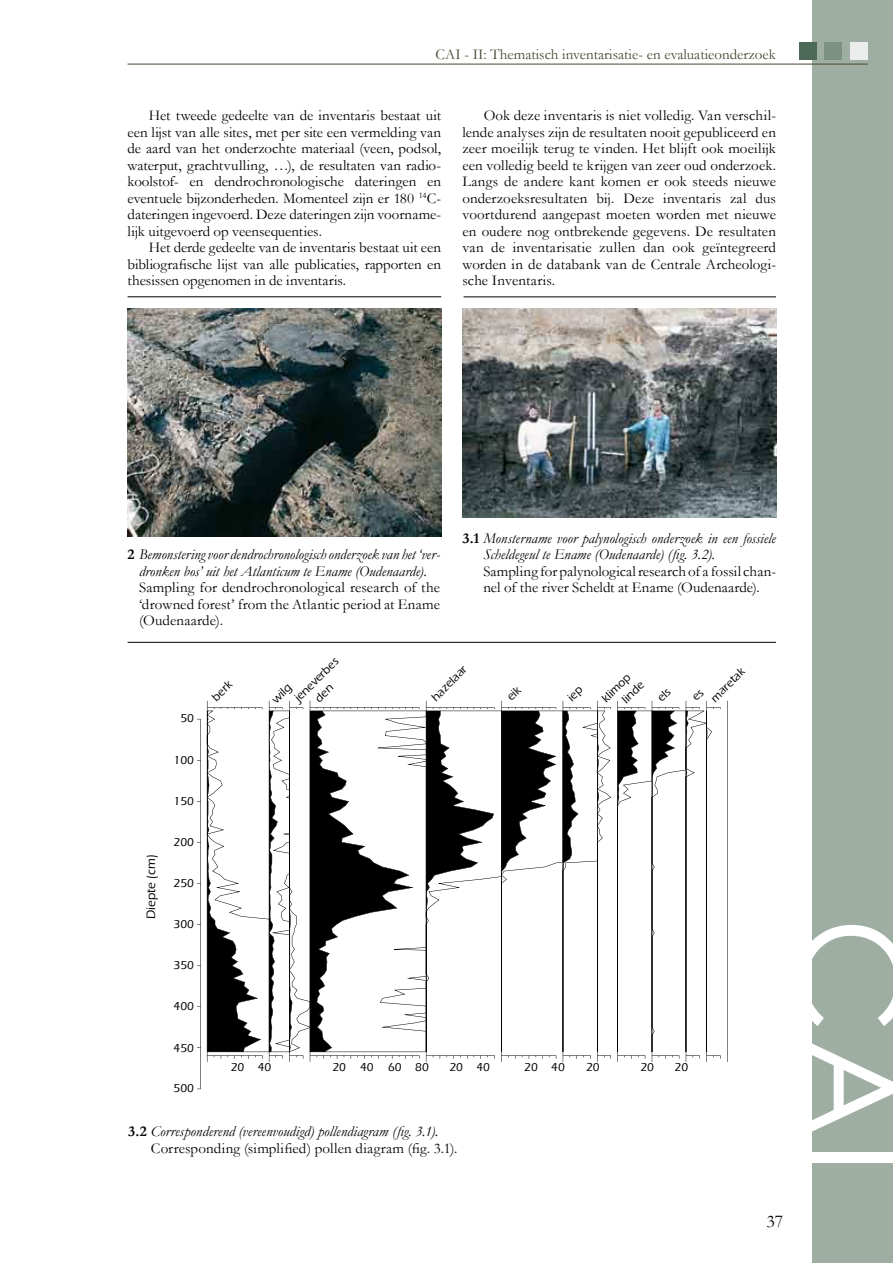
<style>
.page{position:relative;width:893px;height:1263px;background:#fff}
.page>*{position:absolute;margin:0;border:0;box-sizing:border-box;transform-origin:0 0}
.t1{font:144px "Century Gothic";color:#fff}
.t2{font:18px "Garamond";color:#000}
.t3{font:15px/16.5px "Garamond";color:#000;text-align:justify}
.t4{font:italic 15px/16.5px "Garamond";letter-spacing:.005em;color:#000}
.t5{font:15px "Garamond";color:#4b4730}
.t6{font:500 12.6px "Eras ITC";color:#000}
.t7{font:500 11.85px/15px "Eras ITC";color:#000}
.s1{font-weight:700;font-style:normal}
.s2{font-style:normal}
</style>
<div class="page">
<div style="left:812px;top:0;width:81px;height:1263px;background:#9faea2"></div>
<hr style="left:128px;top:64px;width:740px;height:1px;background:#4b4730">
<div style="left:799px;top:43px;width:17px;height:17px;background:#4d6957"></div>
<div style="left:825px;top:43px;width:17px;height:17px;background:#7d9182"></div>
<div style="left:850px;top:43px;width:17px;height:17px;background:#eaedeb"></div>
<img style="left:462px;top:308px;width:314px;height:210px">
<img style="left:128px;top:308px;width:313px;height:228px">
<svg style="left:197px;top:719px;width:4px;height:371px"></svg>
<svg style="left:727px;top:701px;width:1px;height:361px"></svg>
<hr style="left:463px;top:297px;width:313px;height:1px;background:#000">
<hr style="left:128px;top:297px;width:313px;height:1px;background:#000">
<hr style="left:128px;top:642px;width:648px;height:1px;background:#000">
<svg style="left:207px;top:700px;width:404px;height:362px"></svg>
<svg style="left:617px;top:700px;width:104px;height:362px"></svg>
<p class="t5" style="left:436px;top:44px;width:342px">CAI - II: Thematisch inventarisatie- en evaluatieonderzoek</p>
<p class="t3" style="left:128px;top:107px;width:315px;text-indent:21px">Het tweede gedeelte van de inventaris bestaat uit een lijst van alle sites, met per site een vermelding van de aard van het onderzochte materiaal (veen, podsol, waterput, grachtvulling, …), de resultaten van radio&shy;koolstof- en dendrochronologische dateringen en eventuele bijzonderheden. Momenteel zijn er 18 0 <sup>14</sup> C&shy;dateringen ingevoerd. Deze dateringen zijn voorname&shy;lijk uitgevoerd op veensequenties.</p>
<p class="t3" style="left:128px;top:239px;width:315px;text-indent:21px">Het derde gedeelte van de inventaris bestaat uit een bibliografische lijst van alle publicaties, rapporten en thesissen opgenomen in de inventaris.</p>
<p class="t3" style="left:462px;top:107px;width:315px;text-indent:21px">Ook deze inventaris is niet volledig. Van verschil&shy;lende analyses zijn de resultaten nooit gepubliceerd en zeer moeilijk terug te vinden. Het blijft ook moeilijk een volledig beeld te krijgen van zeer oud onderzoek.<br>Langs de andere kant komen er ook steeds nieuwe onderzoeksresultaten bij. Deze inventaris zal dus voortdurend aangepast moeten worden met nieuwe en oudere nog ontbrekende gegevens. De resultaten van de inventarisatie zullen dan ook geïntegreerd worden in de databank van de Centrale Archeologi&shy;sche Inventaris.</p>
<p class="t4" style="left:128px;top:546px;width:314px;text-align:center"><span class="s1">2</span> Bemonstering voor dendrochronologisch onderzoek van het ‘ver&shy;dronken bos’ uit het Atlanticum te Ename (Oudenaarde).</p>
<p class="t3" style="left:139px;top:579px;width:303px">Sampling for dendrochronological research of the ‘drowned forest’ from the Atlantic period at Ename (Oudenaarde).</p>
<p class="t4" style="left:483px;top:529px;width:294px;text-indent:-21px"><span class="s1">3.1</span> Monstername voor palynologisch onderzoek in een fossiele<br>Scheldegeul te Ename (Oudenaarde) (fig. 3.2).</p>
<p class="t3" style="left:483px;top:562px;width:294px">Sampling for palynological research of a fossil chan&shy;nel of the river Scheldt at Ename (Oudenaarde).</p>
<p class="t6" style="left:144px;top:919px;width:66px;rotate:-90deg">Diepte (cm)</p>
<p class="t7" style="left:180px;top:711px;width:15px">50</p>
<p class="t7" style="left:174px;top:752px;width:22px">100</p>
<p class="t7" style="left:174px;top:793px;width:22px">150</p>
<p class="t7" style="left:174px;top:834px;width:22px">200</p>
<p class="t7" style="left:174px;top:876px;width:22px">250</p>
<p class="t7" style="left:174px;top:916px;width:22px">300</p>
<p class="t7" style="left:174px;top:958px;width:22px">350</p>
<p class="t7" style="left:174px;top:999px;width:22px">400</p>
<p class="t7" style="left:174px;top:1040px;width:22px">450</p>
<p class="t7" style="left:174px;top:1081px;width:22px">500</p>
<p class="t7" style="left:291px;top:694px;width:59px;rotate:-45deg">jeneverbes</p>
<p class="t7" style="left:428px;top:694px;width:46px;rotate:-45deg">hazelaar</p>
<p class="t7" style="left:608px;top:685px;width:27px;text-indent:-13px;rotate:-45deg">klimop linde</p>
<p class="t7" style="left:707px;top:694px;width:44px;rotate:-45deg">maretak</p>
<p class="t7" style="left:209px;top:694px;width:25px;rotate:-45deg">berk</p>
<p class="t7" style="left:268px;top:696px;width:24px;rotate:-45deg">wilg</p>
<p class="t7" style="left:231px;top:1060px;width:42px">20 40</p>
<p class="t7" style="left:332px;top:1060px;width:98px">20 40 60 80</p>
<p class="t7" style="left:449px;top:1060px;width:42px">20 40</p>
<p class="t7" style="left:524px;top:1060px;width:42px">20 40</p>
<p class="t7" style="left:586px;top:1060px;width:15px">20</p>
<p class="t7" style="left:640px;top:1060px;width:15px">20</p>
<p class="t7" style="left:675px;top:1060px;width:15px">20</p>
<p class="t4" style="left:151px;top:1122px;width:308px;line-height:17px;text-indent:-23px"><span class="s1">3.2</span> Corresponderend (vereenvoudigd) pollendiagram (fig. 3.1).<br><span class="s2">Corresponding (simplified) pollen diagram (fig. 3.1).</span></p>
<h1 class="t1" style="left:952px;top:917px;width:258px;rotate:90deg">CAI</h1>
<p class="t2" style="left:766px;top:1209px;width:18px">37</p>
</div>
